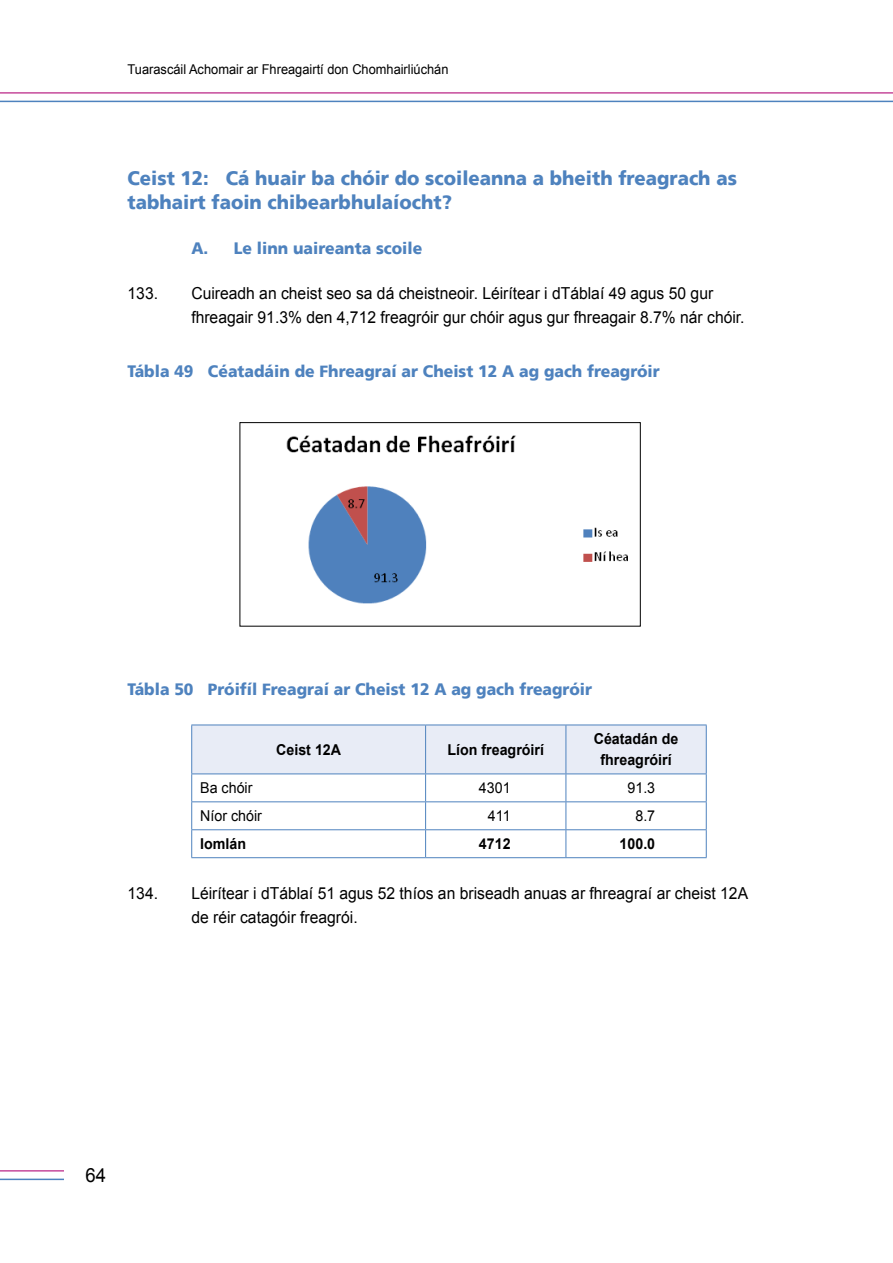
<style>
.page{position:relative;width:893px;height:1263px;background:#fff}
.page>*{position:absolute;margin:0;border:0;box-sizing:border-box;transform-origin:0 0}
.Heading_Sub{font:900 19.5px/24px "Frutiger CE";color:#4e82be;scale:.95 1}
.t1{font:19.5px "Arial";color:#000;scale:.95 1}
.t2{font:16.5px/24px "Arial";color:#000;scale:.95 1}
.Heading_Table{font:900 16.5px "Frutiger CE";color:#4e82be;scale:.95 1}
.Para_alpha{font:900 16.5px "Frutiger CE";color:#4e82be;scale:.95 1}
.Table_text{font:700 15px/21px "Arial";color:#000;text-align:center;scale:.95 1}
.Table_text-2{font:15px "Arial";color:#000;scale:.95 1}
.t3{font:13.5px "Arial";color:#000;scale:.95 1}
</style>
<div class="page">
<hr style="left:0;top:1170px;width:128px;height:1px;background:#c64a9b">
<hr style="left:0;top:1178px;width:128px;height:2px;background:#4e82be">
<hr style="left:0;top:92px;width:893px;height:2px;background:#c64a9b">
<hr style="left:0;top:101px;width:893px;height:1px;background:#4e82be">
<div style="left:64px;top:1140px;width:64px;height:70px;background:#fff"></div>
<svg style="left:191px;top:726px;width:516px;height:131px"></svg>
<hr style="left:191px;top:857px;width:235px;height:1px;background:#4e82be">
<hr style="left:426px;top:857px;width:140px;height:1px;background:#4e82be">
<hr style="left:566px;top:857px;width:141px;height:1px;background:#4e82be">
<hr style="left:191px;top:725px;width:235px;height:1px;background:#4e82be">
<hr style="left:191px;top:725px;width:1px;height:48px;background:#4e82be">
<hr style="left:426px;top:725px;width:140px;height:1px;background:#4e82be">
<hr style="left:425px;top:725px;width:1px;height:48px;background:#4e82be">
<hr style="left:566px;top:725px;width:141px;height:1px;background:#4e82be">
<hr style="left:566px;top:725px;width:1px;height:48px;background:#4e82be">
<hr style="left:706px;top:725px;width:1px;height:48px;background:#4e82be">
<hr style="left:191px;top:773px;width:235px;height:1px;background:#4e82be">
<hr style="left:426px;top:773px;width:140px;height:1px;background:#4e82be">
<hr style="left:566px;top:773px;width:141px;height:1px;background:#4e82be">
<img style="left:286px;top:435px;width:342px;height:169px">
<div style="left:240px;top:422px;width:401px;height:204px;border:1px solid #000"></div>
<p class="t3" style="left:128px;top:60px;width:339px">Tuarascáil Achomair ar Fhreagairtí don Chomhairliúchán</p>
<p class="Heading_Sub" style="left:128px;top:166px;width:643px">Ceist 12: Cá huair ba chóir do scoileanna a bheith freagrach as tabhairt faoin chibearbhulaíocht?</p>
<p class="Para_alpha" style="left:191px;top:238px;width:245px">A. Le linn uaireanta scoile</p>
<p class="t2" style="left:128px;top:282px;width:34px">133.</p>
<p class="t2" style="left:191px;top:282px;width:584px">Cuireadh an cheist seo sa dá cheistneoir. Léirítear i dTáblaí 49 agus 50 gur fhreagair 91.3% den 4,712 freagróir gur chóir agus gur fhreagair 8.7% nár chóir.</p>
<p class="Heading_Table" style="left:128px;top:361px;width:562px">Tábla 49 Céatadáin de Fhreagraí ar Cheist 12 A ag gach freagróir</p>
<p class="Heading_Table" style="left:128px;top:679px;width:490px">Tábla 50 Próifíl Freagraí ar Cheist 12 A ag gach freagróir</p>
<p class="Table_text" style="left:276px;top:740px;width:70px">Ceist 12A</p>
<p class="Table_text" style="left:447px;top:740px;width:103px">Líon freagróirí</p>
<p class="Table_text" style="left:594px;top:729px;width:91px">Céatadán de fhreagróirí</p>
<p class="Table_text-2" style="left:200px;top:778px;width:57px">Ba chóir</p>
<p class="Table_text-2" style="left:479px;top:778px;width:35px">4301</p>
<p class="Table_text-2" style="left:627px;top:778px;width:31px">91.3</p>
<p class="Table_text-2" style="left:200px;top:806px;width:67px">Níor chóir</p>
<p class="Table_text-2" style="left:488px;top:806px;width:25px">411</p>
<p class="Table_text-2" style="left:635px;top:806px;width:22px">8.7</p>
<p class="Table_text" style="left:200px;top:834px;width:50px">Iomlán</p>
<p class="Table_text" style="left:479px;top:834px;width:35px">4712</p>
<p class="Table_text" style="left:620px;top:834px;width:39px">100.0</p>
<p class="t2" style="left:128px;top:881px;width:34px">134.</p>
<p class="t2" style="left:191px;top:881px;width:588px">Léirítear i dTáblaí 51 agus 52 thíos an briseadh anuas ar fhreagraí ar cheist 12A de réir catagóir freagrói.</p>
<p class="t1" style="left:85px;top:1162px;width:23px">64</p>
</div>
